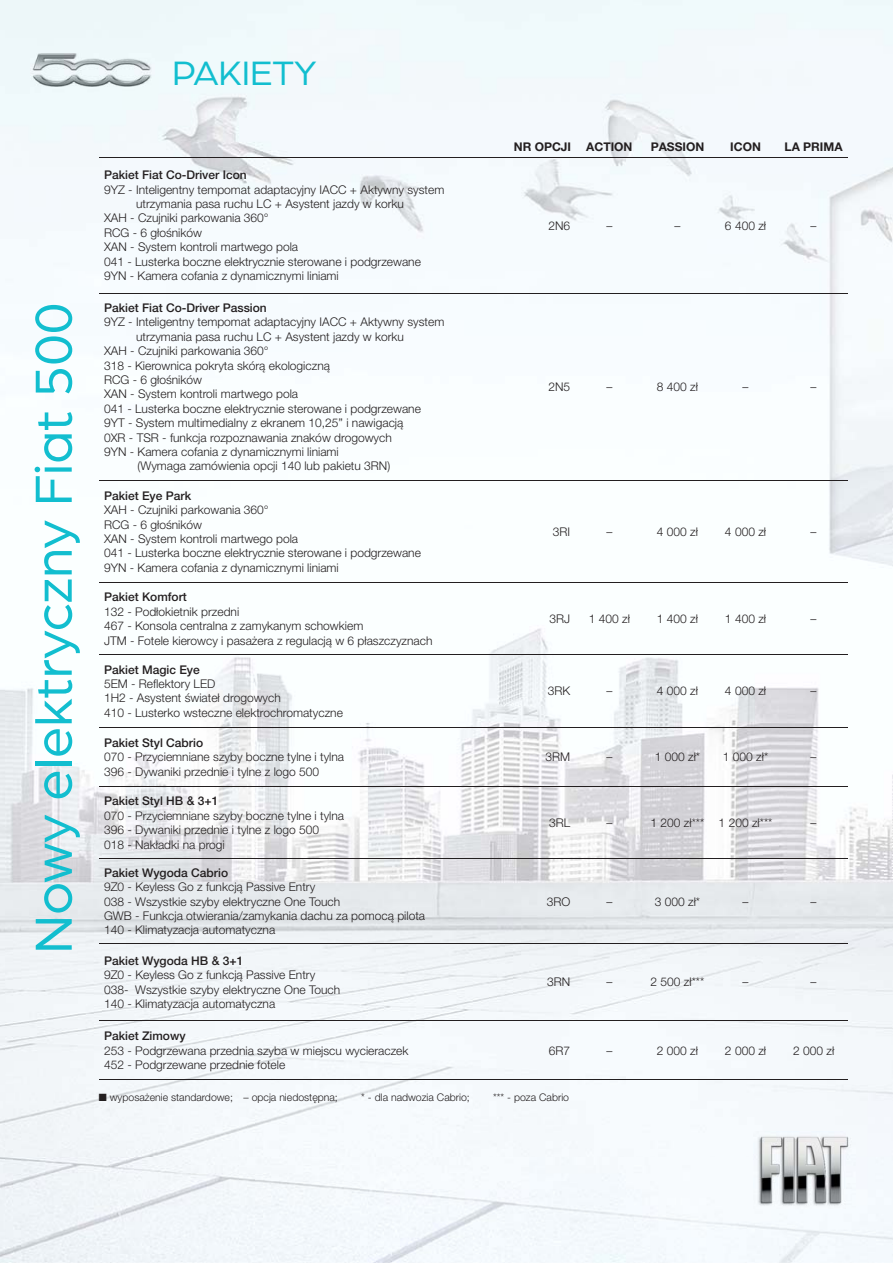
<style>
.page{position:relative;width:893px;height:1263px;background:#fff}
.page>*{position:absolute;margin:0;border:0;box-sizing:border-box;transform-origin:0 0}
.t1{font:55.5px "Arboria";color:#12becf}
.t2{font:36.15px "Arboria";color:#12becf}
.t3{font:300 12px/14.4px "Helvetica Neue LT Pro";color:#231f20}
.t4{font:500 12px "Helvetica Neue LT Pro";color:#231f20}
.t5{font:700 12px "Helvetica Neue LT Pro";color:#231f20}
.t6{font:300 10.5px "Helvetica Neue LT Pro";color:#231f20}
</style>
<div class="page">
<img style="left:0;top:0;width:892px;height:1157px">
<div style="left:0;top:1157px;width:892px;height:106px;background:#f4f9fc"></div>
<img style="left:30px;top:53px;width:124px;height:57px">
<hr style="left:779px;top:786px;width:68px;height:1px;background:#231f20">
<hr style="left:99px;top:157px;width:748px;height:1px;background:#231f20">
<hr style="left:99px;top:293px;width:748px;height:1px;background:#231f20">
<hr style="left:99px;top:480px;width:748px;height:1px;background:#231f20">
<hr style="left:99px;top:582px;width:748px;height:1px;background:#231f20">
<hr style="left:99px;top:654px;width:748px;height:1px;background:#231f20">
<hr style="left:99px;top:727px;width:748px;height:1px;background:#231f20">
<hr style="left:99px;top:786px;width:680px;height:1px;background:#231f20">
<hr style="left:99px;top:859px;width:748px;height:1px;background:#231f20">
<hr style="left:99px;top:944px;width:748px;height:1px;background:#231f20">
<hr style="left:99px;top:1020px;width:748px;height:1px;background:#231f20">
<hr style="left:99px;top:1080px;width:748px;height:1px;background:#231f20">
<img style="left:753px;top:1132px;width:102px;height:76px">
<h2 class="t2" style="left:172px;top:62px;width:146px">PAKIETY</h2>
<h1 class="t1" style="left:35px;top:954px;width:653px;rotate:-90deg">Nowy elektryczny Fiat 500</h1>
<p class="t4" style="left:104px;top:171px;width:144px">Pakiet Fiat Co-Driver Icon</p>
<p class="t3" style="left:104px;top:184px;width:342px">9YZ - Inteligentny tempomat adaptacyjny IACC + Aktywny system</p>
<p class="t3" style="left:136px;top:198px;width:269px">utrzymania pasa ruchu LC + Asystent jazdy w korku</p>
<p class="t3" style="left:104px;top:212px;width:166px">XAH - Czujniki parkowania 360°</p>
<p class="t3" style="left:104px;top:227px;width:100px">RCG - 6 głośników</p>
<p class="t3" style="left:104px;top:241px;width:196px">XAN - System kontroli martwego pola</p>
<p class="t3" style="left:104px;top:256px;width:318px">041 - Lusterka boczne elektrycznie sterowane i podgrzewane</p>
<p class="t3" style="left:104px;top:270px;width:236px">9YN - Kamera cofania z dynamicznymi liniami</p>
<p class="t4" style="left:104px;top:303px;width:164px">Pakiet Fiat Co-Driver Passion</p>
<p class="t3" style="left:104px;top:316px;width:342px">9YZ - Inteligentny tempomat adaptacyjny IACC + Aktywny system</p>
<p class="t3" style="left:136px;top:331px;width:269px">utrzymania pasa ruchu LC + Asystent jazdy w korku</p>
<p class="t3" style="left:104px;top:345px;width:166px">XAH - Czujniki parkowania 360°</p>
<p class="t3" style="left:104px;top:360px;width:227px">318 - Kierownica pokryta skórą ekologiczną</p>
<p class="t3" style="left:104px;top:374px;width:100px">RCG - 6 głośników</p>
<p class="t3" style="left:104px;top:388px;width:196px">XAN - System kontroli martwego pola</p>
<p class="t3" style="left:104px;top:403px;width:318px">041 - Lusterka boczne elektrycznie sterowane i podgrzewane</p>
<p class="t3" style="left:104px;top:417px;width:301px">9YT - System multimedialny z ekranem 10,25” i nawigacją</p>
<p class="t3" style="left:104px;top:432px;width:289px">0XR - TSR - funkcja rozpoznawania znaków drogowych</p>
<p class="t3" style="left:104px;top:446px;width:236px">9YN - Kamera cofania z dynamicznymi liniami</p>
<p class="t3" style="left:138px;top:460px;width:254px">(Wymaga zamówienia opcji 140 lub pakietu 3RN)</p>
<p class="t4" style="left:104px;top:491px;width:89px">Pakiet Eye Park</p>
<p class="t3" style="left:104px;top:504px;width:318px">XAH - Czujniki parkowania 360°<br>RCG - 6 głośników<br>XAN - System kontroli martwego pola<br>041 - Lusterka boczne elektrycznie sterowane i podgrzewane 9YN - Kamera cofania z dynamicznymi liniami</p>
<p class="t5" style="left:513px;top:143px;width:59px">NR OPCJI</p>
<p class="t5" style="left:586px;top:143px;width:48px">ACTION</p>
<p class="t5" style="left:650px;top:143px;width:55px">PASSION</p>
<p class="t5" style="left:730px;top:143px;width:32px">ICON</p>
<p class="t5" style="left:784px;top:143px;width:59px">LA PRIMA</p>
<p class="t3" style="left:548px;top:220px;width:23px">2N6</p>
<p class="t3" style="left:606px;top:220px;width:7px">–</p>
<p class="t3" style="left:674px;top:220px;width:7px">–</p>
<p class="t3" style="left:725px;top:220px;width:43px">6 400 zł</p>
<p class="t3" style="left:810px;top:220px;width:7px">–</p>
<p class="t3" style="left:548px;top:381px;width:23px">2N5</p>
<p class="t3" style="left:606px;top:381px;width:7px">–</p>
<p class="t3" style="left:657px;top:381px;width:43px">8 400 zł</p>
<p class="t3" style="left:742px;top:381px;width:7px">–</p>
<p class="t3" style="left:810px;top:381px;width:7px">–</p>
<p class="t3" style="left:553px;top:526px;width:19px">3RI</p>
<p class="t3" style="left:606px;top:526px;width:7px">–</p>
<p class="t3" style="left:657px;top:526px;width:43px">4 000 zł</p>
<p class="t3" style="left:725px;top:526px;width:43px">4 000 zł</p>
<p class="t3" style="left:810px;top:526px;width:7px">–</p>
<p class="t4" style="left:104px;top:593px;width:84px">Pakiet Komfort</p>
<p class="t3" style="left:104px;top:606px;width:330px">132 - Podłokietnik przedni<br>467 - Konsola centralna z zamykanym schowkiem<br>JTM - Fotele kierowcy i pasażera z regulacją w 6 płaszczyznach</p>
<p class="t3" style="left:549px;top:613px;width:22px">3RJ</p>
<p class="t3" style="left:589px;top:613px;width:43px">1 400 zł</p>
<p class="t3" style="left:657px;top:613px;width:43px">1 400 zł</p>
<p class="t3" style="left:725px;top:613px;width:43px">1 400 zł</p>
<p class="t3" style="left:810px;top:613px;width:7px">–</p>
<p class="t4" style="left:104px;top:665px;width:97px">Pakiet Magic Eye</p>
<p class="t3" style="left:104px;top:678px;width:240px">5EM - Reflektory LED<br>1H2 - Asystent świateł drogowych<br>410 - Lusterko wsteczne elektrochromatyczne</p>
<p class="t3" style="left:548px;top:685px;width:24px">3RK</p>
<p class="t3" style="left:606px;top:685px;width:7px">–</p>
<p class="t3" style="left:657px;top:685px;width:43px">4 000 zł</p>
<p class="t3" style="left:725px;top:685px;width:43px">4 000 zł</p>
<p class="t3" style="left:810px;top:685px;width:7px">–</p>
<p class="t4" style="left:104px;top:738px;width:101px">Pakiet Styl Cabrio</p>
<p class="t3" style="left:104px;top:751px;width:242px">070 - Przyciemniane szyby boczne tylne i tylna<br>396 - Dywaniki przednie i tylne z logo 500</p>
<p class="t3" style="left:545px;top:751px;width:26px">3RM</p>
<p class="t3" style="left:606px;top:751px;width:7px">–</p>
<p class="t3" style="left:654px;top:751px;width:47px">1 000 zł*</p>
<p class="t3" style="left:722px;top:751px;width:47px">1 000 zł*</p>
<p class="t3" style="left:810px;top:751px;width:7px">–</p>
<p class="t4" style="left:104px;top:797px;width:116px">Pakiet Styl HB &amp; 3+1</p>
<p class="t3" style="left:104px;top:810px;width:242px">070 - Przyciemniane szyby boczne tylne i tylna<br>396 - Dywaniki przednie i tylne z logo 500<br>018 - Nakładki na progi</p>
<p class="t3" style="left:549px;top:817px;width:23px">3RL</p>
<p class="t3" style="left:606px;top:817px;width:7px">–</p>
<p class="t3" style="left:650px;top:817px;width:123px">1 200 zł*** 1 200 zł***</p>
<p class="t3" style="left:810px;top:817px;width:7px">–</p>
<p class="t4" style="left:104px;top:868px;width:126px">Pakiet Wygoda Cabrio</p>
<p class="t3" style="left:104px;top:881px;width:322px">9Z0 - Keyless Go z funkcją Passive Entry<br>038 - Wszystkie szyby elektryczne One Touch<br>GWB - Funkcja otwierania/zamykania dachu za pomocą pilota 140 - Klimatyzacja automatyczna</p>
<p class="t3" style="left:546px;top:896px;width:25px">3RO</p>
<p class="t3" style="left:606px;top:896px;width:7px">–</p>
<p class="t3" style="left:654px;top:896px;width:47px">3 000 zł*</p>
<p class="t3" style="left:742px;top:896px;width:7px">–</p>
<p class="t3" style="left:810px;top:896px;width:7px">–</p>
<p class="t4" style="left:104px;top:956px;width:141px">Pakiet Wygoda HB &amp; 3+1</p>
<p class="t3" style="left:104px;top:969px;width:238px">9Z0 - Keyless Go z funkcją Passive Entry<br>038- Wszystkie szyby elektryczne One Touch<br>140 - Klimatyzacja automatyczna</p>
<p class="t3" style="left:547px;top:976px;width:25px">3RN</p>
<p class="t3" style="left:606px;top:976px;width:7px">–</p>
<p class="t3" style="left:650px;top:976px;width:55px">2 500 zł***</p>
<p class="t3" style="left:742px;top:976px;width:7px">–</p>
<p class="t3" style="left:810px;top:976px;width:7px">–</p>
<p class="t4" style="left:104px;top:1032px;width:83px">Pakiet Zimowy</p>
<p class="t3" style="left:104px;top:1045px;width:306px">253 - Podgrzewana przednia szyba w miejscu wycieraczek<br>452 - Podgrzewane przednie fotele</p>
<p class="t3" style="left:549px;top:1045px;width:23px">6R7</p>
<p class="t3" style="left:606px;top:1045px;width:7px">–</p>
<p class="t3" style="left:657px;top:1045px;width:43px">2 000 zł</p>
<p class="t3" style="left:725px;top:1045px;width:43px">2 000 zł</p>
<p class="t3" style="left:793px;top:1045px;width:43px">2 000 zł</p>
<p class="t6" style="left:99px;top:1094px;width:240px">■ wyposażenie standardowe; – opcja niedostępna;</p>
<p class="t6" style="left:361px;top:1094px;width:110px">* - dla nadwozia Cabrio;</p>
<p class="t6" style="left:493px;top:1094px;width:77px">*** - poza Cabrio</p>
</div>
